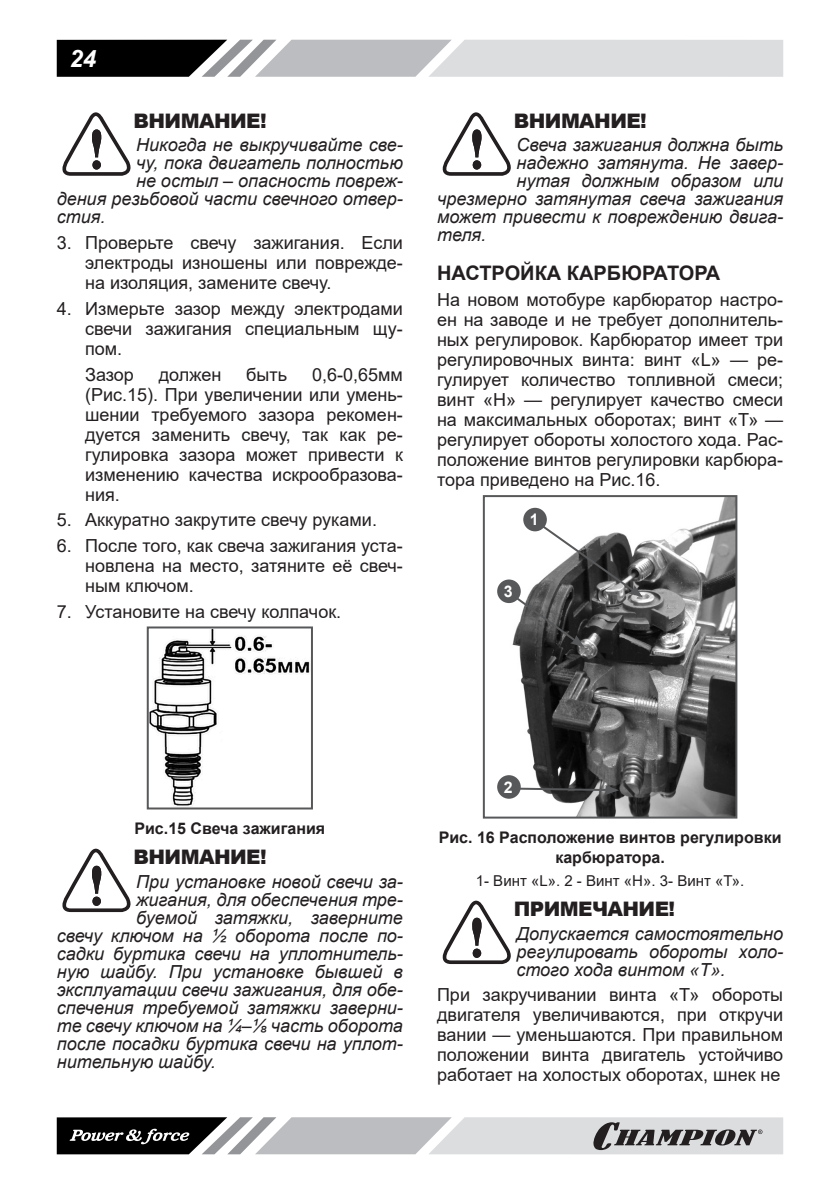
<style>
.page{position:relative;width:840px;height:1191px;background:#fff}
.page>*{position:absolute;margin:0;border:0;box-sizing:border-box;transform-origin:0 0}
.t1{font:italic 700 24px "Arial";color:#fff}
.t2{font:900 20px "Arial";letter-spacing:-.03em;color:#231f20}
.t3{font:700 20px "Arial";color:#231f20}
.t4{font:18px/20px "Arial";color:#231f20;text-align:justify}
.t5{font:italic 18px/18px "Arial";color:#231f20;text-align:justify}
.t6{font:700 16px/19.2px "Arial";color:#231f20;text-align:center}
.t7{font:700 16px "Arial";color:#fff}
.t8{font:15px "Arial";color:#231f20}
</style>
<div class="page">
<svg style="left:57px;top:40px;width:725px;height:37px;background:#a7a8a9"></svg>
<svg style="left:57px;top:1117px;width:725px;height:37px;background:#a1a1a3"></svg>
<svg style="left:62px;top:112px;width:69px;height:64px"></svg>
<img style="left:150px;top:629px;width:160px;height:177px">
<div style="left:147px;top:626px;width:166px;height:183px;border:2px solid #57585a"></div>
<svg style="left:62px;top:848px;width:69px;height:64px"></svg>
<svg style="left:442px;top:112px;width:69px;height:64px"></svg>
<img style="left:497px;top:498px;width:237px;height:317px">
<div style="left:482px;top:495px;width:255px;height:323px;border:2px solid #57585a"></div>
<svg style="left:517px;top:785px;width:101px;height:10px"></svg>
<svg style="left:506px;top:518px;width:136px;height:129px"></svg>
<div style="left:497px;top:775px;width:23px;height:23px;background:#57585a;border-radius:50%"></div>
<div style="left:497px;top:579px;width:23px;height:24px;background:#57585a;border-radius:50%"></div>
<div style="left:523px;top:508px;width:23px;height:23px;background:#57585a;border-radius:50%"></div>
<svg style="left:442px;top:900px;width:69px;height:64px"></svg>
<h1 class="t1" style="left:70px;top:42px;width:28px">24</h1>
<p class="t2" style="left:133px;top:106px;width:134px">ВНИМАНИЕ!</p>
<p class="t5" style="left:136px;top:136px;width:268px">Никогда не выкручивайте све-</p>
<p class="t5" style="left:136px;top:154px;width:268px">чу, пока двигатель полностью</p>
<p class="t5" style="left:136px;top:172px;width:268px">не остыл – опасность повреж-</p>
<p class="t5" style="left:57px;top:190px;width:347px">дения резьбовой части свечного отвер-</p>
<p class="t5" style="left:57px;top:208px;width:50px">стия.</p>
<p class="t4" style="left:85px;top:233px;width:319px;text-indent:-28px">3. Проверьте свечу зажигания. Если электроды изношены или поврежде&shy;на изоляция, замените свечу.</p>
<p class="t4" style="left:85px;top:298px;width:319px;text-indent:-28px">4. Измерьте зазор между электродами свечи зажигания специальным щу&shy;пом.</p>
<p class="t4" style="left:85px;top:364px;width:50px">Зазор</p>
<p class="t4" style="left:159px;top:364px;width:64px">должен</p>
<p class="t4" style="left:246px;top:364px;width:42px">быть</p>
<p class="t4" style="left:85px;top:364px;width:319px;text-indent:227px">0,6-0,65мм (Рис.15). При увеличении или умень&shy;шении требуемого зазора рекомен&shy;дуется заменить свечу, так как ре&shy;гулировка зазора может привести к изменению качества искрообразова&shy;ния.</p>
<p class="t4" style="left:57px;top:510px;width:321px">5. Аккуратно закрутите свечу руками.</p>
<p class="t4" style="left:85px;top:535px;width:319px;text-indent:-28px">6. После того, как свеча зажигания уста&shy;новлена на место, затяните её свеч&shy;ным ключом.</p>
<p class="t4" style="left:57px;top:601px;width:286px">7. Установите на свечу колпачок.</p>
<p class="t2" style="left:513px;top:106px;width:134px">ВНИМАНИЕ!</p>
<p class="t5" style="left:516px;top:136px;width:268px">Свеча зажигания должна быть</p>
<p class="t5" style="left:516px;top:154px;width:268px">надежно затянута. Не завер-</p>
<p class="t5" style="left:516px;top:172px;width:268px">нутая должным образом или</p>
<p class="t5" style="left:437px;top:190px;width:347px">чрезмерно затянутая свеча зажигания</p>
<p class="t5" style="left:437px;top:208px;width:347px">может привести к повреждению двига-</p>
<p class="t5" style="left:437px;top:226px;width:51px">теля.</p>
<p class="t3" style="left:437px;top:259px;width:285px">НАСТРОЙКА КАРБЮРАТОРА</p>
<p class="t4" style="left:437px;top:290px;width:347px">На новом мотобуре карбюратор настро&shy;ен на заводе и не требует дополнитель&shy;ных регулировок. Карбюратор имеет три регулировочных винта: винт «L» — ре&shy;гулирует количество топливной смеси; винт «Н» — регулирует качество смеси на максимальных оборотах; винт «Т» — регулирует обороты холостого хода. Рас&shy;положение винтов регулировки карбюра&shy;тора приведено на Рис.16.</p>
<p class="t7" style="left:529px;top:508px;width:10px">1</p>
<p class="t7" style="left:503px;top:580px;width:10px">3</p>
<p class="t6" style="left:134px;top:819px;width:192px">Рис.15 Свеча зажигания</p>
<p class="t2" style="left:133px;top:842px;width:134px">ВНИМАНИЕ!</p>
<p class="t5" style="left:136px;top:872px;width:268px">При установке новой свечи за-</p>
<p class="t5" style="left:136px;top:890px;width:268px">жигания, для обеспечения тре-</p>
<p class="t5" style="left:136px;top:908px;width:268px">буемой затяжки, заверните</p>
<p class="t5" style="left:57px;top:926px;width:347px">свечу ключом на ½ оборота после по-</p>
<p class="t5" style="left:57px;top:944px;width:347px">садки буртика свечи на уплотнитель-</p>
<p class="t5" style="left:57px;top:962px;width:347px">ную шайбу. При установке бывшей в</p>
<p class="t5" style="left:57px;top:980px;width:347px">эксплуатации свечи зажигания, для обе-</p>
<p class="t5" style="left:57px;top:998px;width:347px">спечения требуемой затяжки заверни-</p>
<p class="t5" style="left:57px;top:1016px;width:347px">те свечу ключом на ¼–⅛ часть оборота</p>
<p class="t5" style="left:57px;top:1034px;width:347px">после посадки буртика свечи на уплот-</p>
<p class="t5" style="left:57px;top:1052px;width:160px">нительную шайбу.</p>
<p class="t7" style="left:503px;top:776px;width:10px">2</p>
<p class="t6" style="left:438px;top:828px;width:344px">Рис. 16 Расположение винтов регулировки карбюратора.</p>
<p class="t8" style="left:475px;top:870px;width:270px">1- Винт «L». 2 - Винт «Н». 3- Винт «Т».</p>
<p class="t2" style="left:513px;top:894px;width:163px">ПРИМЕЧАНИЕ!</p>
<p class="t5" style="left:516px;top:924px;width:268px">Допускается самостоятельно регулировать обороты холо&shy;стого хода винтом «Т».</p>
<p class="t4" style="left:437px;top:985px;width:347px">При закручивании винта «Т» обороты двигателя увеличиваются, при откручи вании — уменьшаются. При правильном положении винта двигатель устойчиво работает на холостых оборотах, шнек не</p>
</div>
